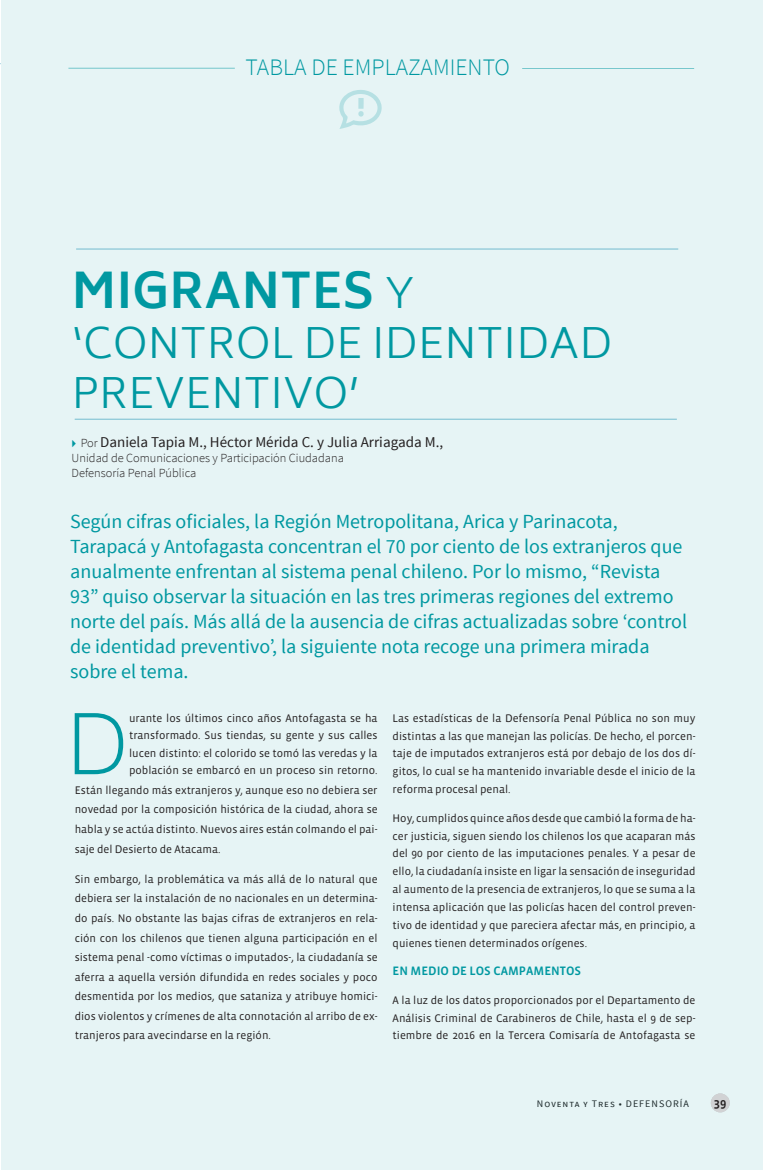
<style>
.page{position:relative;width:763px;height:1170px;background:#fff}
.page>*{position:absolute;margin:0;border:0;box-sizing:border-box;transform-origin:0 0}
.t1{font:200 80.5px "Biryani";color:#0098a1}
.t2{font:700 47.5px "Biryani";letter-spacing:.01em;color:#0098a1}
.t3{font:300 41.25px/50px "Biryani";letter-spacing:.01em;color:#0098a1}
.t4{font:300 23.62px "Source Sans Pro";color:#0098a1}
.t5{font:20px/25px "Source Sans Pro";color:#0098a1}
.t6{font:15px "Source Sans Pro";color:#231f20}
.t7{font:12.5px "Vista Sans Med";color:#0098a1}
.t8{font:12.5px "Vista Sans Med";color:#231f20}
.t9{font:300 12.38px/14.9px "Source Sans Pro";color:#231f20}
.t10{font:11.25px/17.9px "Vista Sans";color:#231f20;text-align:justify}
.t11{font:10px "Source Sans Pro";letter-spacing:.1em;color:#231f20}
.s1{font-weight:300;font-size:41.25px}
.s2{font-family:"Idealist Sans";font-weight:300;font-size:13.75px;color:#0098a1}
.s3{font-weight:300;font-size:12.38px}
</style>
<div class="page">
<div style="left:1px;top:0;width:761px;height:1169px;background:#e6f4f5"></div>
<hr style="left:75px;top:419px;width:601px;height:1px;background:#0083a9">
<hr style="left:76px;top:249px;width:601px;height:1px;background:#0083a9">
<div style="left:710px;top:1093px;width:19px;height:19px;background:#d1d2d4;border-radius:50%"></div>
<svg style="left:339px;top:90px;width:43px;height:39px"></svg>
<hr style="left:522px;top:68px;width:171px;height:1px;background:#0098a1">
<hr style="left:68px;top:68px;width:167px;height:1px;background:#0098a1">
<h3 class="t4" style="left:245px;top:53px;width:266px">TABLA DE EMPLAZAMIENTO</h3>
<h2 class="t2" style="left:72px;top:264px;width:344px">M IGRANTES <span class="s1">Y</span></h2>
<h3 class="t3" style="left:72px;top:319px;width:541px">‘CONTROL DE IDENTIDAD<br>PREVENTIVO’</h3>
<h3 class="t6" style="left:72px;top:433px;width:373px"><span class="s2">►</span> <span class="s3">Por</span> Daniela Tapia M., Héctor Mérida C. y Julia Arriagada M.,</h3>
<p class="t9" style="left:72px;top:450px;width:273px">Unidad de Comunicaciones y Participación Ciudadana<br>Defensoría Penal Pública</p>
<p class="t5" style="left:70px;top:509px;width:618px">Según cifras oficiales, la Región Metropolitana, Arica y Parinacota, Tarapacá y Antofagasta concentran el 70 por ciento de los extranjeros que anualmente enfrentan al sistema penal chileno. Por lo mismo, “Revista 93” quiso observar la situación en las tres primeras regiones del extremo norte del país. Más allá de la ausencia de cifras actualizadas sobre ‘control de identidad preventivo’, la siguiente nota recoge una primera mirada sobre el tema.</p>
<h1 class="t1" style="left:65px;top:699px;width:50px">D</h1>
<p class="t10" style="left:129px;top:709px;width:250px;line-height:17.5px">urante los últimos cinco años Antofagasta se ha transformado. Sus tiendas, su gente y sus calles lucen distinto: el colorido se tomó las veredas y la población se embarcó en un proceso sin retorno.</p>
<p class="t10" style="left:75px;top:780px;width:304px;line-height:19.6px">Están llegando más extranjeros y, aunque eso no debiera ser novedad por la composición histórica de la ciudad, ahora se habla y se actúa distinto. Nuevos aires están colmando el pai&shy;saje del Desierto de Atacama.</p>
<p class="t10" style="left:75px;top:869px;width:304px;line-height:19.6px">Sin embargo, la problemática va más allá de lo natural que debiera ser la instalación de no nacionales en un determina&shy;do país. No obstante las bajas cifras de extranjeros en rela&shy;ción con los chilenos que tienen alguna participación en el sistema penal -como víctimas o imputados-, la ciudadanía se aferra a aquella versión difundida en redes sociales y poco desmentida por los medios, que sataniza y atribuye homici&shy;dios violentos y crímenes de alta connotación al arribo de ex&shy;tranjeros para avecindarse en la región.</p>
<p class="t10" style="left:392px;top:709px;width:304px">Las estadísticas de la Defensoría Penal Pública no son muy distintas a las que manejan las policías. De hecho, el porcen&shy;taje de imputados extranjeros está por debajo de los dos dí&shy;gitos, lo cual se ha mantenido invariable desde el inicio de la reforma procesal penal.</p>
<p class="t10" style="left:392px;top:809px;width:304px">Hoy, cumplidos quince años desde que cambió la forma de ha&shy;cer justicia, siguen siendo los chilenos los que acaparan más del 90 por ciento de las imputaciones penales. Y a pesar de ello, la ciudadanía insiste en ligar la sensación de inseguridad al aumento de la presencia de extranjeros, lo que se suma a la intensa aplicación que las policías hacen del control preven&shy;tivo de identidad y que pareciera afectar más, en principio, a quienes tienen determinados orígenes.</p>
<p class="t7" style="left:392px;top:964px;width:43px">EN MEDIO</p>
<p class="t7" style="left:451px;top:964px;width:108px">DE LOS CAMPAMENTO</p>
<p class="t7" style="left:574px;top:964px;width:8px">S</p>
<p class="t10" style="left:392px;top:991px;width:304px">A la luz de los datos proporcionados por el Departamento de Análisis Criminal de Carabineros de Chile, hasta el 9 de sep&shy;tiembre de 2016 en la Tercera Comisaría de Antofagasta se</p>
<p class="t11" style="left:536px;top:1097px;width:153px">Noventa y Tres • DEFENSORÍA</p>
<p class="t8" style="left:713px;top:1096px;width:14px">39</p>
</div>
